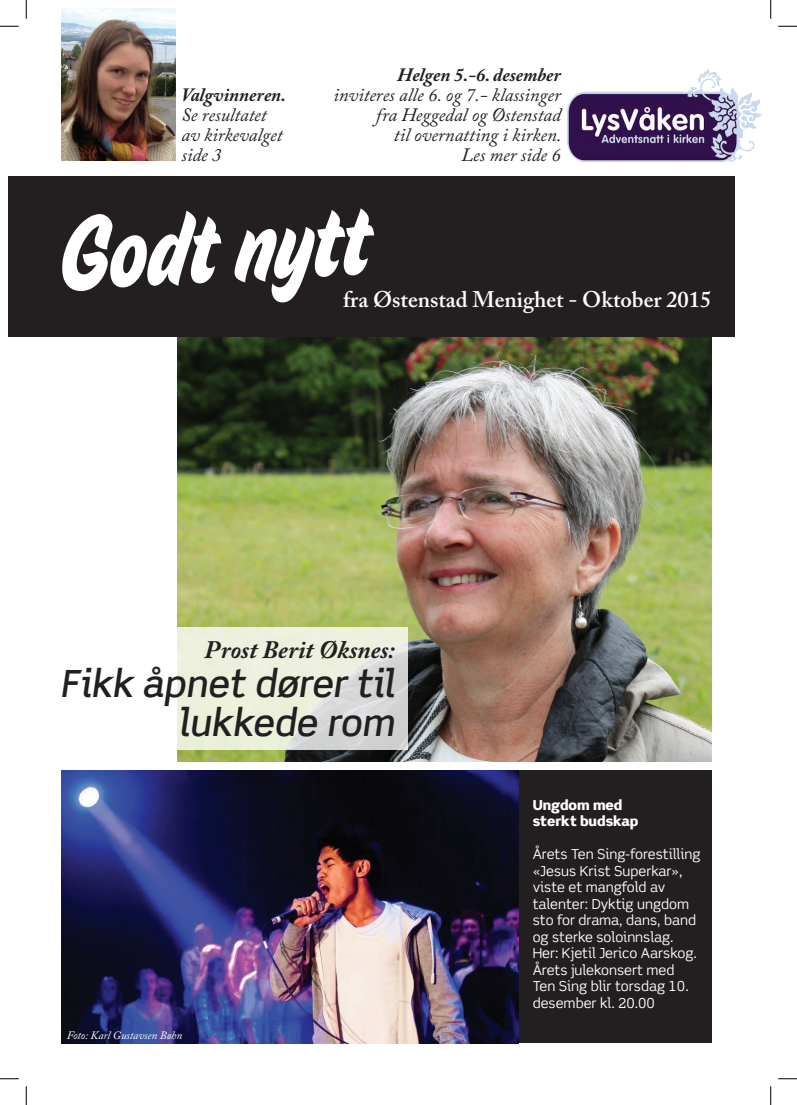
<style>
.page{position:relative;width:797px;height:1105px;background:#fff}
.page>*{position:absolute;margin:0;border:0;box-sizing:border-box;transform-origin:0 0}
.t1{font:100px "House Movements TT Sign";color:#fff}
.t2{font:italic 500 37.5px/38.8px "Scene Alt";color:#231f20;text-align:right}
.t3{font:italic 700 25px "Adobe Caslon Pro";color:#231f20}
.t4{font:600 22.5px "Adobe Caslon Pro";color:#fff}
.t5{font:italic 18.75px/20px "Adobe Caslon Pro";color:#231f20}
.t6{font:italic 700 18.75px "Adobe Caslon Pro";color:#231f20}
.t7{font:13.75px/16.5px "Scene Alt";color:#fff}
.t8{font:900 13.75px/16.5px "Scene Alt";color:#fff}
.t9{font:italic 11.25px "Adobe Caslon Pro";color:#fff}
</style>
<div class="page">
<img style="left:177px;top:337px;width:534px;height:425px">
<div style="left:9px;top:176px;width:726px;height:161px;background:#231f20"></div>
<div style="left:62px;top:770px;width:649px;height:273px;background:#231f20"></div>
<img style="left:62px;top:770px;width:456px;height:273px">
<img style="left:62px;top:9px;width:113px;height:152px">
<img style="left:567px;top:69px;width:169px;height:93px">
<svg style="left:177px;top:627px;width:231px;height:123px;fill:#ecf0dc"></svg>
<svg style="left:0;top:25px;width:19px;height:2px"></svg>
<svg style="left:778px;top:25px;width:19px;height:2px"></svg>
<svg style="left:0;top:1078px;width:19px;height:1px"></svg>
<svg style="left:778px;top:1078px;width:19px;height:1px"></svg>
<svg style="left:25px;top:0;width:2px;height:19px"></svg>
<svg style="left:25px;top:1086px;width:2px;height:19px"></svg>
<svg style="left:770px;top:0;width:1px;height:19px"></svg>
<svg style="left:770px;top:1086px;width:1px;height:19px"></svg>
<h3 class="t6" style="left:181px;top:83px;width:106px">Valgvinneren.</h3>
<h3 class="t5" style="left:181px;top:104px;width:103px">Se resultatet av kirkevalget side 3</h3>
<h3 class="t6" style="left:397px;top:63px;width:165px">Helgen 5.-6. desember</h3>
<h3 class="t5" style="left:333px;top:84px;width:229px;text-align:right">inviteres alle 6. og 7.- klassinger fra Heggedal og Østenstad<br>til overnatting i kirken.<br>Les mer side 6</h3>
<h1 class="t1" style="left:54px;top:194px;width:315px;rotate:-3deg">Godt nytt</h1>
<h3 class="t4" style="left:343px;top:286px;width:370px">fra Østenstad Menighet - Oktober 2015</h3>
<h3 class="t3" style="left:204px;top:635px;width:192px">Prost Berit Øksnes:</h3>
<h2 class="t2" style="left:60px;top:663px;width:335px">Fikk åpnet dører til lukkede rom</h2>
<p class="t9" style="left:67px;top:1028px;width:117px">Foto: Karl Gustavsen Bøhn</p>
<p class="t8" style="left:532px;top:796px;width:107px">Ungdom med sterkt budskap</p>
<p class="t7" style="left:532px;top:846px;width:169px">Årets Ten Sing-forestilling «Jesus Krist Superkar», viste et mangfold av talenter: Dyktig ungdom sto for drama, dans, band og sterke soloinnslag.<br>Her: Kjetil Jerico Aarskog.<br>Årets julekonsert med<br>Ten Sing blir torsdag 10. desember kl. 20.00</p>
</div>
